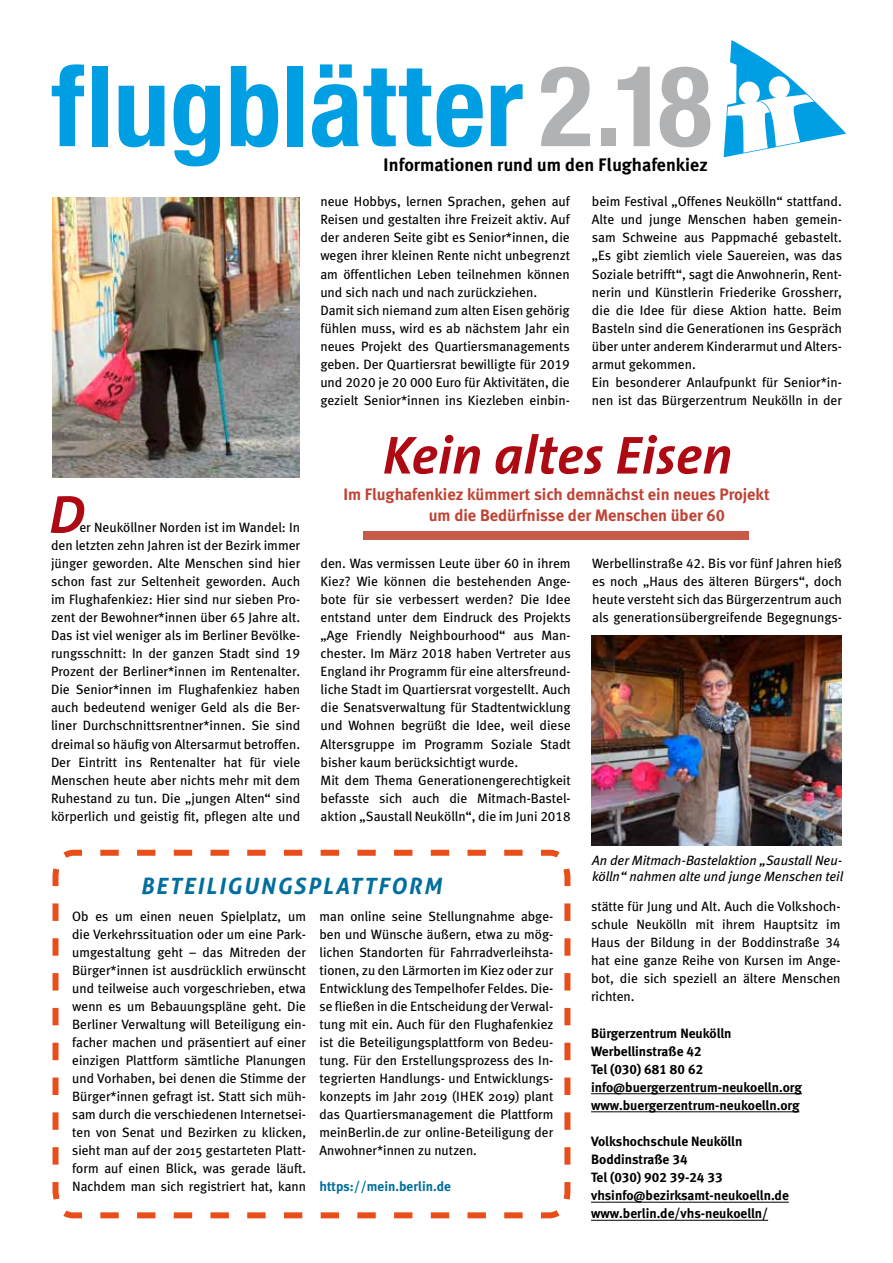
<style>
.page{position:relative;width:893px;height:1263px;background:#fff}
.page>*{position:absolute;margin:0;border:0;box-sizing:border-box;transform-origin:0 0}
.t1{font:700 condensed 112.2px "Helvetica Neue";color:#009ee3}
.t2{font:italic 700 54px "The Sans";color:#ae0a14}
.t3{font:italic 700 22.5px "Aller";letter-spacing:.08em;color:#006f9d}
.t4{font:700 18.15px "Meta Plus";color:#000}
.t5{font:16.5px/21px "Meta Bold LF";color:#bf4335}
.t6{font:13.5px/18.1px "Meta Book LF";color:#000;text-align:justify}
.t7{font:13.5px/18px "Meta Plus";color:#000;text-align:justify}
.t8{font:13.5px/18.1px "Meta Bold LF";color:#000}
.t9{font:italic 13.5px/16.2px "Meta Book LF";color:#000}
.t10{font:700 13.5px "Meta Plus";color:#006f9d}
.s1{color:#b1b2b3}
.s2{color:#fff}
</style>
<div class="page">
<svg style="left:724px;top:40px;width:122px;height:117px"></svg>
<svg style="left:52px;top:849px;width:519px;height:370px"></svg>
<img style="left:591px;top:636px;width:251px;height:209px">
<img style="left:52px;top:198px;width:248px;height:280px">
<div style="left:363px;top:531px;width:385px;height:9px;background:#c75a48"></div>
<hr style="left:591px;top:1093px;width:211px;height:1px;background:#000">
<hr style="left:591px;top:1111px;width:208px;height:1px;background:#000">
<hr style="left:591px;top:1202px;width:198px;height:1px;background:#000">
<hr style="left:591px;top:1220px;width:177px;height:1px;background:#000">
<h1 class="t1" style="left:51px;top:38px;width:662px">flugblätter <span class="s1">2.18</span></h1>
<h3 class="t4" style="left:383px;top:154px;width:326px">Informationen rund um den Flughafenkiez</h3>
<p class="t6" style="left:320px;top:192px;width:251px;text-align:left">neue Hobbys, lernen Sprachen, gehen auf Reisen und gestalten ihre Freizeit aktiv. Auf der anderen Seite gibt es Senior*innen, die wegen ihrer kleinen Rente nicht unbegrenzt am öffentlichen Leben teilnehmen können und sich nach und nach zurückziehen.<br>Damit sich niemand zum alten Eisen gehörig fühlen muss, wird es ab nächstem Jahr ein neues Projekt des Quartiersmanagements geben. Der Quartiersrat bewilligte für 2019 und 2020 je 20 000 Euro für Aktivitäten, die gezielt Senior*innen ins Kiezleben einbin-</p>
<p class="t6" style="left:592px;top:192px;width:252px;text-align:left">beim Festival „Offenes Neukölln“ stattfand.<br>Alte und junge Menschen haben gemein&shy;sam Schweine aus Pappmaché gebastelt. „Es gibt ziemlich viele Sauereien, was das Soziale betrifft“, sagt die Anwohnerin, Rent&shy;nerin und Künstlerin Friederike Grossherr, die die Idee für diese Aktion hatte. Beim Basteln sind die Generationen ins Gespräch über unter anderem Kinderarmut und Alters&shy;armut gekommen.<br>Ein besonderer Anlaufpunkt für Senior*in&shy;nen ist das Bürgerzentrum Neukölln in der</p>
<h2 class="t2" style="left:49px;top:469px;width:37px">D</h2>
<p class="t6" style="left:51px;top:518px;width:251px"><span class="s2">DDD</span> er Neuköllner Norden ist im Wandel: In den letzten zehn Jahren ist der Bezirk immer jünger geworden. Alte Menschen sind hier schon fast zur Seltenheit geworden. Auch im Flughafenkiez: Hier sind nur sieben Pro&shy;zent der Bewohner*innen über 65 Jahre alt.<br>Das ist viel weniger als im Berliner Bevölke&shy;rungsschnitt: In der ganzen Stadt sind 19<br>Prozent der Berliner*innen im Rentenalter.<br>Die Senior*innen im Flughafenkiez haben auch bedeutend weniger Geld als die Ber&shy;liner Durchschnittsrentner*innen. Sie sind dreimal so häufig von Altersarmut betroffen.<br>Der Eintritt ins Rentenalter hat für viele Menschen heute aber nichts mehr mit dem Ruhestand zu tun. Die „jungen Alten“ sind körperlich und geistig fit, pflegen alte und</p>
<h2 class="t2" style="left:383px;top:410px;width:351px">Kein altes Eisen</h2>
<p class="t5" style="left:429px;top:483px;width:343px;text-indent:-85px">Im Flughafenkiez kümmert sich demnächst ein neues Projekt um die Bedürfnisse der Menschen über 60</p>
<p class="t6" style="left:321px;top:554px;width:252px;text-align:left">den. Was vermissen Leute über 60 in ihrem Kiez? Wie können die bestehenden Ange&shy;bote für sie verbessert werden? Die Idee entstand unter dem Eindruck des Projekts „Age Friendly Neighbourhood“ aus Man&shy;chester. Im März 2018 haben Vertreter aus England ihr Programm für eine altersfreund&shy;liche Stadt im Quartiersrat vorgestellt. Auch die Senatsverwaltung für Stadtentwicklung und Wohnen begrüßt die Idee, weil diese Altersgruppe im Programm Soziale Stadt bisher kaum berücksichtigt wurde.<br>Mit dem Thema Generationengerechtigkeit befasste sich auch die Mitmach-Bastel&shy;aktion „Saustall Neukölln“, die im Juni 2018</p>
<p class="t6" style="left:592px;top:554px;width:251px">Werbellinstraße 42. Bis vor fünf Jahren hieß es noch „Haus des älteren Bürgers“, doch heute versteht sich das Bürgerzentrum auch als generationsübergreifende Begegnungs-</p>
<h3 class="t3" style="left:140px;top:872px;width:303px">BETEILIGUNGSPLATTFORM</h3>
<p class="t7" style="left:72px;top:907px;width:235px">Ob es um einen neuen Spielplatz, um die Verkehrssituation oder um eine Park&shy;umgestaltung geht – das Mitreden der Bürger*innen ist ausdrücklich erwünscht und teilweise auch vorgeschrieben, etwa wenn es um Bebauungspläne geht. Die Berliner Verwaltung will Beteiligung ein&shy;facher machen und präsentiert auf einer einzigen Plattform sämtliche Planungen und Vorhaben, bei denen die Stimme der Bürger*innen gefragt ist. Statt sich müh&shy;sam durch die verschiedenen Internetsei&shy;ten von Senat und Bezirken zu klicken, sieht man auf der 2015 gestarteten Platt&shy;form auf einen Blick, was gerade läuft.<br>Nachdem man sich registriert hat, kann</p>
<p class="t7" style="left:320px;top:907px;width:235px">man online seine Stellungnahme abge&shy;ben und Wünsche äußern, etwa zu mög&shy;lichen Standorten für Fahrradverleihsta&shy;tionen, zu den Lärmorten im Kiez oder zur Entwicklung des Tempelhofer Feldes. Die&shy;se fließen in die Entscheidung der Verwal&shy;tung mit ein. Auch für den Flughafenkiez ist die Beteiligungsplattform von Bedeu&shy;tung. Für den Erstellungsprozess des In&shy;tegrierten Handlungs- und Entwicklungs&shy;konzepts im Jahr 2019 (IHEK 2019) plant das Quartiersmanagement die Plattform meinBerlin.de zur online-Beteiligung der Anwohner*innen zu nutzen.</p>
<p class="t10" style="left:320px;top:1178px;width:133px">https://mein.berlin.de</p>
<p class="t9" style="left:592px;top:852px;width:253px">An der Mitmach-Bastelaktion „Saustall Neu&shy;kölln“ nahmen alte und junge Menschen teil</p>
<p class="t6" style="left:591px;top:897px;width:251px">stätte für Jung und Alt. Auch die Volkshoch&shy;schule Neukölln mit ihrem Hauptsitz im Haus der Bildung in der Boddinstraße 34 hat eine ganze Reihe von Kursen im Ange&shy;bot, die sich speziell an ältere Menschen richten.</p>
<p class="t8" style="left:591px;top:1024px;width:212px">Bürgerzentrum Neukölln<br>Werbellinstraße 42<br>Tel (030) 681 80 62 info@buergerzentrum-neukoelln.org www.buergerzentrum-neukoelln.org</p>
<p class="t8" style="left:591px;top:1132px;width:199px">Volkshochschule Neukölln<br>Boddinstraße 34<br>Tel (030) 902 39-24 33 vhsinfo@bezirksamt-neukoelln.de www.berlin.de/vhs-neukoelln/</p>
</div>
